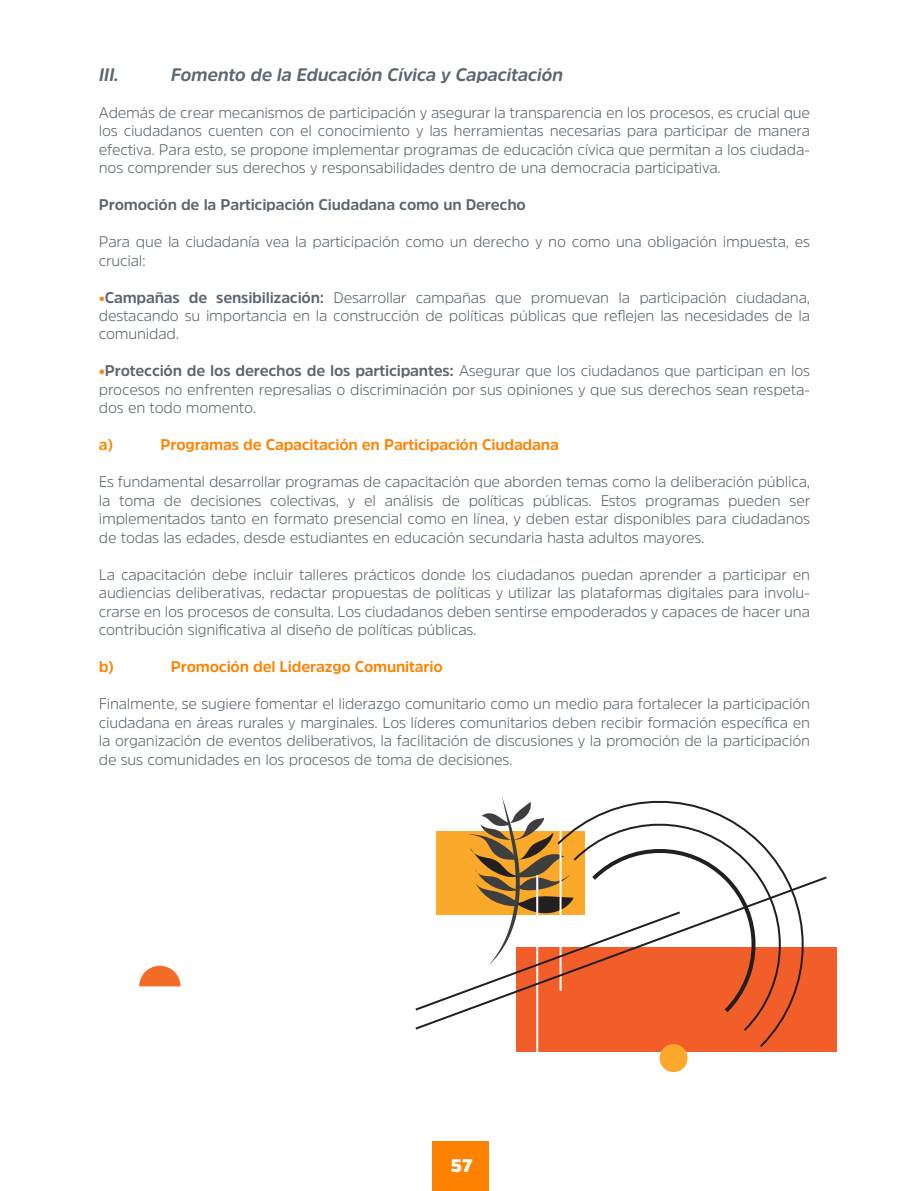
<style>
.page{position:relative;width:922px;height:1191px;background:#fff}
.page>*{position:absolute;margin:0;border:0;box-sizing:border-box;transform-origin:0 0}
.t1{font:italic 700 18px "Amsi Pro";letter-spacing:-.015em;color:#5a6670}
.t2{font:900 18px "Amsi Pro";color:#fff}
.t3{font:300 15.4px/18.4px "Amsi Pro";letter-spacing:-.015em;color:#5a6670;text-align:justify}
.t4{font:700 15.4px "Amsi Pro";letter-spacing:-.015em;color:#ff8200}
.t5{font:700 15.4px "Amsi Pro";letter-spacing:-.015em;color:#5a6670}
.s1{font-weight:700;color:#ff8200}
.s2{font-weight:700}
</style>
<div class="page">
<div style="left:432px;top:1141px;width:57px;height:50px;background:#ff8200"></div>
<div style="left:515px;top:947px;width:321px;height:105px;background:#f15e2a"></div>
<hr style="left:536px;top:875px;width:2px;height:316px;background:#fff">
<svg style="left:139px;top:965px;width:41px;height:21px"></svg>
<div style="left:659px;top:1044px;width:28px;height:28px;background:#faa92a;border-radius:50%"></div>
<svg style="left:415px;top:875px;width:412px;height:156px"></svg>
<svg style="left:415px;top:797px;width:347px;height:219px"></svg>
<p class="t1" style="left:99px;top:62px;width:21px">III.</p>
<p class="t1" style="left:171px;top:62px;width:393px">Fomento de la Educación Cívica y Capacitación</p>
<p class="t3" style="left:99px;top:103px;width:712px">Además de crear mecanismos de participación y asegurar la transparencia en los procesos, es crucial que los ciudadanos cuenten con el conocimiento y las herramientas necesarias para participar de manera efectiva. Para esto, se propone implementar programas de educación cívica que permitan a los ciudada&shy;nos comprender sus derechos y responsabilidades dentro de una democracia participativa.</p>
<p class="t5" style="left:99px;top:194px;width:428px">Promoción de la Participación Ciudadana como un Derecho</p>
<p class="t3" style="left:99px;top:232px;width:712px">Para que la ciudadanía vea la participación como un derecho y no como una obligación impuesta, es crucial:</p>
<p class="t3" style="left:99px;top:287px;width:712px"><span class="s1">•</span><span class="s2">Campañas de sensibilización:</span> Desarrollar campañas que promuevan la participación ciudadana, destacando su importancia en la construcción de políticas públicas que reflejen las necesidades de la comunidad.</p>
<p class="t3" style="left:99px;top:361px;width:712px"><span class="s1">•</span><span class="s2">Protección de los derechos de los participantes:</span> Asegurar que los ciudadanos que participan en los procesos no enfrenten represalias o discriminación por sus opiniones y que sus derechos sean respeta&shy;dos en todo momento.</p>
<p class="t4" style="left:99px;top:434px;width:16px">a)</p>
<p class="t4" style="left:160px;top:434px;width:400px">Programas de Capacitación en Participación Ciudadana</p>
<p class="t3" style="left:99px;top:472px;width:712px">Es fundamental desarrollar programas de capacitación que aborden temas como la deliberación pública, la toma de decisiones colectivas, y el análisis de políticas públicas. Estos programas pueden ser implementados tanto en formato presencial como en línea, y deben estar disponibles para ciudadanos de todas las edades, desde estudiantes en educación secundaria hasta adultos mayores.</p>
<p class="t3" style="left:99px;top:565px;width:712px">La capacitación debe incluir talleres prácticos donde los ciudadanos puedan aprender a participar en audiencias deliberativas, redactar propuestas de políticas y utilizar las plataformas digitales para involu&shy;crarse en los procesos de consulta. Los ciudadanos deben sentirse empoderados y capaces de hacer una contribución significativa al diseño de políticas públicas.</p>
<p class="t4" style="left:99px;top:656px;width:17px">b)</p>
<p class="t4" style="left:171px;top:656px;width:273px">Promoción del Liderazgo Comunitario</p>
<p class="t3" style="left:99px;top:694px;width:712px">Finalmente, se sugiere fomentar el liderazgo comunitario como un medio para fortalecer la participación ciudadana en áreas rurales y marginales. Los líderes comunitarios deben recibir formación específica en la organización de eventos deliberativos, la facilitación de discusiones y la promoción de la participación de sus comunidades en los procesos de toma de decisiones.</p>
<p class="t2" style="left:451px;top:1153px;width:24px">57</p>
</div>
